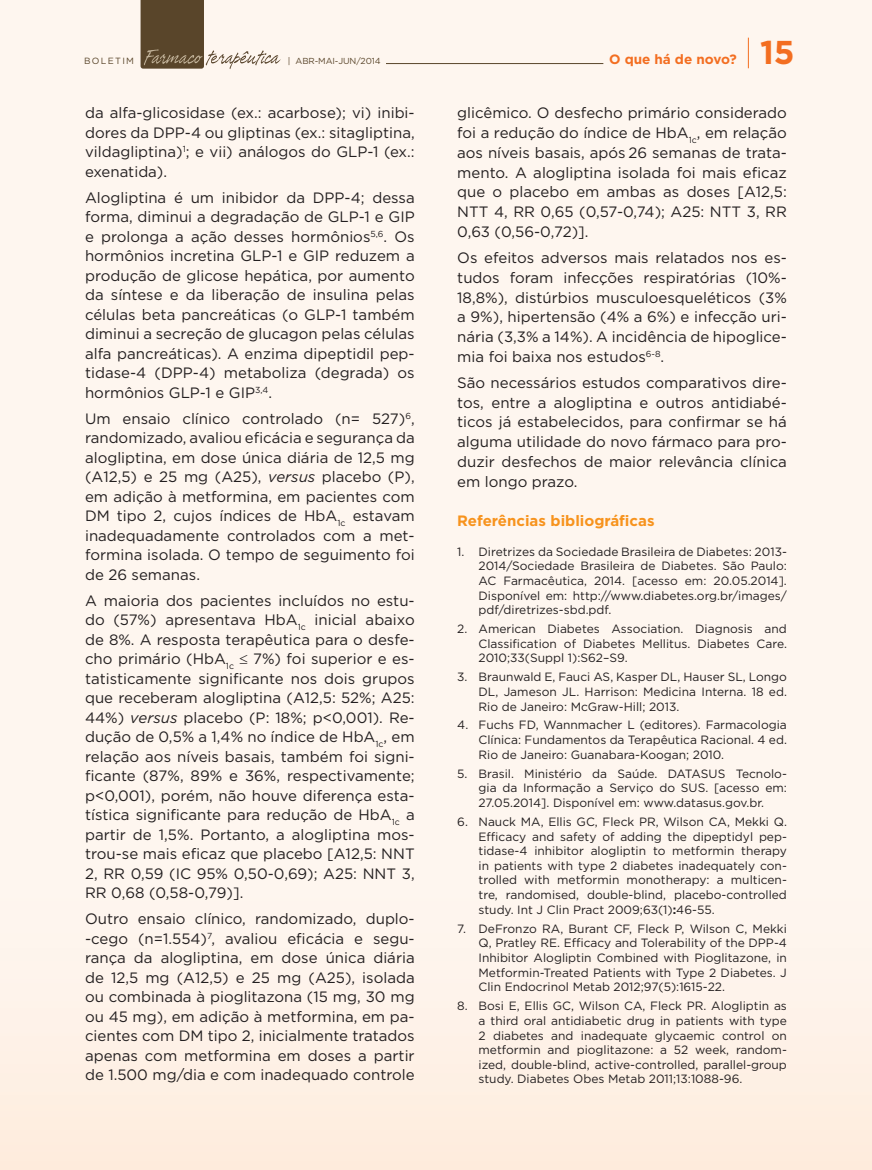
<style>
.page{position:relative;width:872px;height:1170px;background:#fff}
.page>*{position:absolute;margin:0;border:0;box-sizing:border-box;transform-origin:0 0}
.t1{font:700 33px "Gotham";color:#f36e21}
.t2{font:15px/19.5px "Gotham";color:#231f20;text-align:justify}
.t3{font:700 15px "Gotham";color:#f7931d}
.t4{font:700 13.5px "Gotham";color:#f36e21}
.t5{font:12px/14.7px "Gotham";color:#231f20;text-align:justify}
.t6{font:9px "Gotham";letter-spacing:.15em;color:#59452a}
.t7{font:8.7px "Gotham";letter-spacing:-.01em;color:#59452a}
.s1{font-style:italic}
.s2{font-weight:700}
</style>
<div class="page">
<div style="left:0;top:0;width:872px;height:1169px;background:linear-gradient(to bottom,#fef8f2,#fef2e8)"></div>
<svg style="left:141px;top:0;width:140px;height:69px"></svg>
<hr style="left:748px;top:38px;width:1px;height:30px;background:#f36e21">
<hr style="left:386px;top:63px;width:217px;height:1px;background:#59452a">
<p class="t6" style="left:84px;top:55px;width:52px">BOLETIM</p>
<p class="t7" style="left:288px;top:55px;width:94px">| ABR-MAI-JUN/2014</p>
<p class="t4" style="left:609px;top:50px;width:129px">O que há de novo?</p>
<h1 class="t1" style="left:760px;top:30px;width:36px">15</h1>
<p class="t2" style="left:85px;top:103px;width:331px">da alfa-glicosidase (ex.: acarbose); vi) inibi&shy;dores da DPP-4 ou gliptinas (ex.: sitagliptina, vildagliptina)<sup>1</sup>; e vii) análogos do GLP-1 (ex.: exenatida).</p>
<p class="t2" style="left:85px;top:187px;width:331px">Alogliptina é um inibidor da DPP-4; dessa forma, diminui a degradação de GLP-1 e GIP e prolonga a ação desses hormônios<sup>5,6</sup>. Os hormônios incretina GLP-1 e GIP reduzem a produção de glicose hepática, por aumento da síntese e da liberação de insulina pelas células beta pancreáticas (o GLP-1 também diminui a secreção de glucagon pelas células alfa pancreáticas). A enzima dipeptidil pep&shy;tidase-4 (DPP-4) metaboliza (degrada) os hormônios GLP-1 e GIP<sup>3,4</sup>.</p>
<p class="t2" style="left:85px;top:408px;width:331px;text-align:left">Um ensaio clínico controlado (n= 527)<sup>6</sup>, randomizado, avaliou eficácia e segurança da alogliptina, em dose única diária de 12,5 mg (A12,5) e 25 mg (A25), <span class="s1">versus</span> placebo (P), em adição à metformina, em pacientes com DM tipo 2, cujos índices de HbA<sub>1c</sub> estavam inadequadamente controlados com a met&shy;formina isolada. O tempo de seguimento foi de 26 semanas.</p>
<p class="t2" style="left:85px;top:590px;width:331px">A maioria dos pacientes incluídos no estu&shy;do (57%) apresentava HbA<sub>1c</sub> inicial abaixo de 8%. A resposta terapêutica para o desfe&shy;cho primário (HbA<sub>1c</sub> ≤ 7%) foi superior e es&shy;tatisticamente significante nos dois grupos que receberam alogliptina (A12,5: 52%; A25:<br>44%) <span class="s1">versus</span> placebo (P: 18%; p&lt;0,001). Re&shy;dução de 0,5% a 1,4% no índice de HbA<sub>1c</sub>, em relação aos níveis basais, também foi signi&shy;ficante (87%, 89% e 36%, respectivamente; p&lt;0,001), porém, não houve diferença esta&shy;tística significante para redução de HbA<sub>1c</sub> a partir de 1,5%. Portanto, a alogliptina mos&shy;trou-se mais eficaz que placebo [A12,5: NNT 2, RR 0,59 (IC 95% 0,50-0,69); A25: NNT 3, RR 0,68 (0,58-0,79)].</p>
<p class="t2" style="left:85px;top:908px;width:331px">Outro ensaio clínico, randomizado, duplo--cego (n=1.554)<sup>7</sup>, avaliou eficácia e segu&shy;rança da alogliptina, em dose única diária de 12,5 mg (A12,5) e 25 mg (A25), isolada ou combinada à pioglitazona (15 mg, 30 mg ou 45 mg), em adição à metformina, em pa&shy;cientes com DM tipo 2, inicialmente tratados apenas com metformina em doses a partir de 1.500 mg/dia e com inadequado controle</p>
<p class="t2" style="left:457px;top:103px;width:331px">glicêmico. O desfecho primário considerado foi a redução do índice de HbA<sub>1c</sub>, em relação aos níveis basais, após 26 semanas de trata&shy;mento. A alogliptina isolada foi mais eficaz que o placebo em ambas as doses [A12,5:<br>NTT 4, RR 0,65 (0,57-0,74); A25: NTT 3, RR 0,63 (0,56-0,72)].</p>
<p class="t2" style="left:457px;top:247px;width:331px">Os efeitos adversos mais relatados nos es&shy;tudos foram infecções respiratórias (10%- 18,8%), distúrbios musculoesqueléticos (3% a 9%), hipertensão (4% a 6%) e infecção uri&shy;nária (3,3% a 14%). A incidência de hipoglice&shy;mia foi baixa nos estudos<sup>6-8</sup>.</p>
<p class="t2" style="left:457px;top:372px;width:331px">São necessários estudos comparativos dire&shy;tos, entre a alogliptina e outros antidiabé&shy;ticos já estabelecidos, para confirmar se há alguma utilidade do novo fármaco para pro&shy;duzir desfechos de maior relevância clínica em longo prazo.</p>
<p class="t3" style="left:457px;top:511px;width:199px">Referências bibliográficas</p>
<p class="t5" style="left:478px;top:543px;width:310px;text-indent:-21px">1. Diretrizes da Sociedade Brasileira de Diabetes: 2013- 2014/Sociedade Brasileira de Diabetes. São Paulo:<br>AC Farmacêutica, 2014. [acesso em: 20.05.2014].<br>Disponível em: http://www.diabetes.org.br/images/ pdf/diretrizes-sbd.pdf.</p>
<p class="t5" style="left:478px;top:621px;width:310px;text-indent:-21px">2. American Diabetes Association. Diagnosis and Classification of Diabetes Mellitus. Diabetes Care.<br>2010;33(Suppl 1):S62–S9.</p>
<p class="t5" style="left:478px;top:669px;width:310px;text-indent:-21px">3. Braunwald E, Fauci AS, Kasper DL, Hauser SL, Longo DL, Jameson JL. Harrison: Medicina Interna. 18 ed.<br>Rio de Janeiro: McGraw-Hill; 2013.</p>
<p class="t5" style="left:478px;top:717px;width:310px;text-indent:-21px">4. Fuchs FD, Wannmacher L (editores). Farmacologia Clínica: Fundamentos da Terapêutica Racional. 4 ed.<br>Rio de Janeiro: Guanabara-Koogan; 2010.</p>
<p class="t5" style="left:478px;top:765px;width:310px;text-indent:-21px">5. Brasil. Ministério da Saúde. DATASUS Tecnolo&shy;gia da Informação a Serviço do SUS. [acesso em:<br>27.05.2014]. Disponível em: www.datasus.gov.br.</p>
<p class="t5" style="left:478px;top:814px;width:310px;text-indent:-21px">6. Nauck MA, Ellis GC, Fleck PR, Wilson CA, Mekki Q.<br>Efficacy and safety of adding the dipeptidyl pep&shy;tidase-4 inhibitor alogliptin to metformin therapy in patients with type 2 diabetes inadequately con&shy;trolled with metformin monotherapy: a multicen&shy;tre, randomised, double-blind, placebo-controlled study. Int J Clin Pract 2009;63(1)<span class="s2">:</span>46-55.</p>
<p class="t5" style="left:478px;top:920px;width:310px;text-indent:-21px">7. DeFronzo RA, Burant CF, Fleck P, Wilson C, Mekki Q, Pratley RE. Efficacy and Tolerability of the DPP-4<br>Inhibitor Alogliptin Combined with Pioglitazone, in Metformin-Treated Patients with Type 2 Diabetes. J Clin Endocrinol Metab 2012;97(5):1615-22.</p>
<p class="t5" style="left:478px;top:998px;width:310px;text-indent:-21px">8. Bosi E, Ellis GC, Wilson CA, Fleck PR. Alogliptin as a third oral antidiabetic drug in patients with type 2 diabetes and inadequate glycaemic control on metformin and pioglitazone: a 52 week, random&shy;ized, double-blind, active-controlled, parallel-group study. Diabetes Obes Metab 2011;13:1088-96.</p>
</div>
